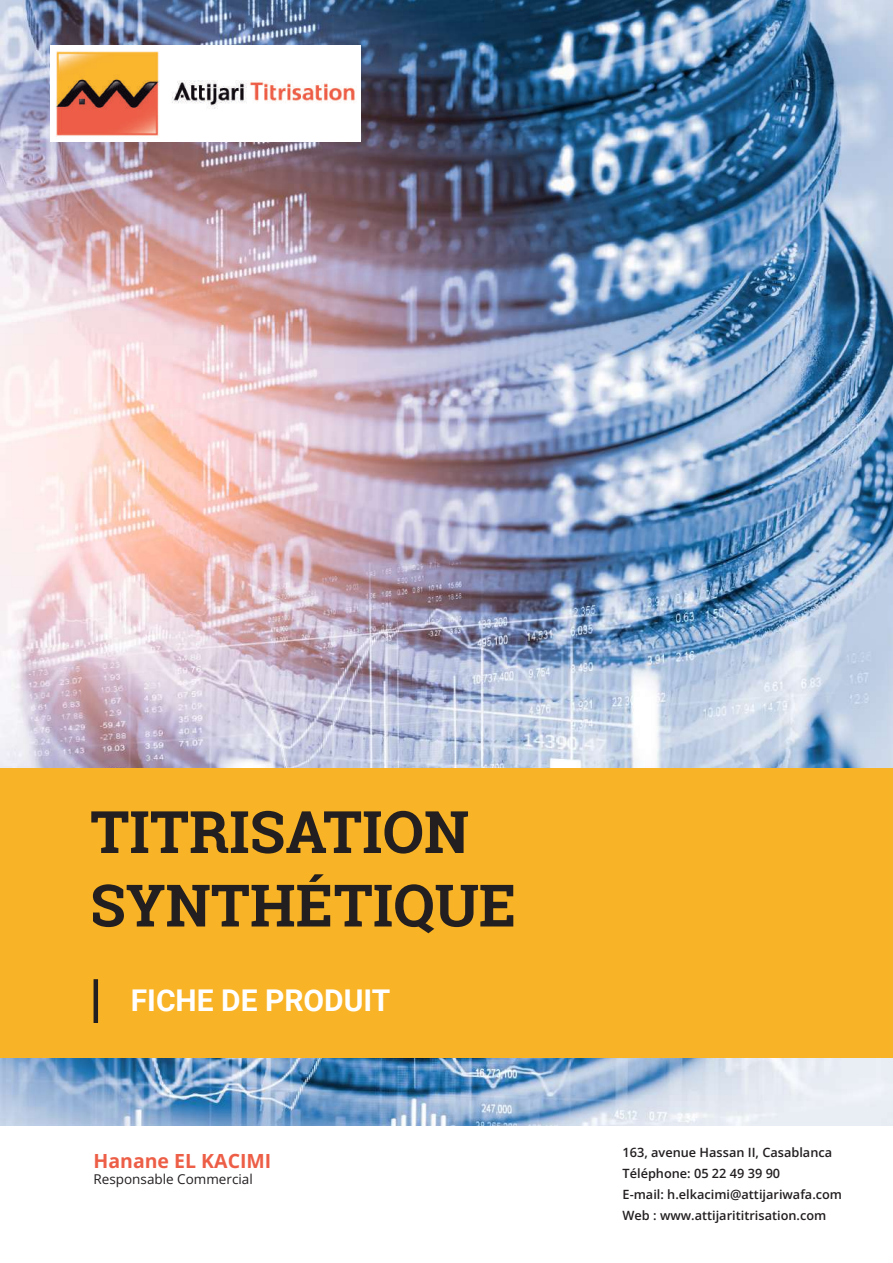
<style>
.page{position:relative;width:893px;height:1263px;background:#fff}
.page>*{position:absolute;margin:0;border:0;box-sizing:border-box;transform-origin:0 0}
.t1{font:700 58.5px/73.5px "Roboto Slab";color:#231f20}
.t2{font:700 30px "Roboto";color:#fff}
.t3{font:700 19.5px "Open Sans";color:#ed5e47}
.t4{font:13.5px "Open Sans";color:#231f20}
.t5{font:600 12.75px/21px "Open Sans";color:#231f20}
</style>
<div class="page">
<img style="left:0;top:0;width:893px;height:1125px">
<div style="left:0;top:768px;width:893px;height:289px;background:#f8b326"></div>
<hr style="left:94px;top:979px;width:4px;height:44px;background:#231f20">
<img style="left:51px;top:46px;width:309px;height:96px">
<h1 class="t1" style="left:90px;top:794px;width:427px">TITRISATION<br>SYNTHÉTIQUE</h1>
<h2 class="t2" style="left:131px;top:979px;width:261px">FICHE DE PRODUIT</h2>
<h3 class="t3" style="left:94px;top:1148px;width:179px">Hanane EL KACIMI</h3>
<p class="t4" style="left:94px;top:1170px;width:161px">Responsable Commercial</p>
<p class="t5" style="left:622px;top:1141px;width:221px">163, avenue Hassan II, Casablanca Téléphone: 05 22 49 39 90<br>E-mail: h.elkacimi@attijariwafa.com Web : www.attijarititrisation.com</p>
</div>
